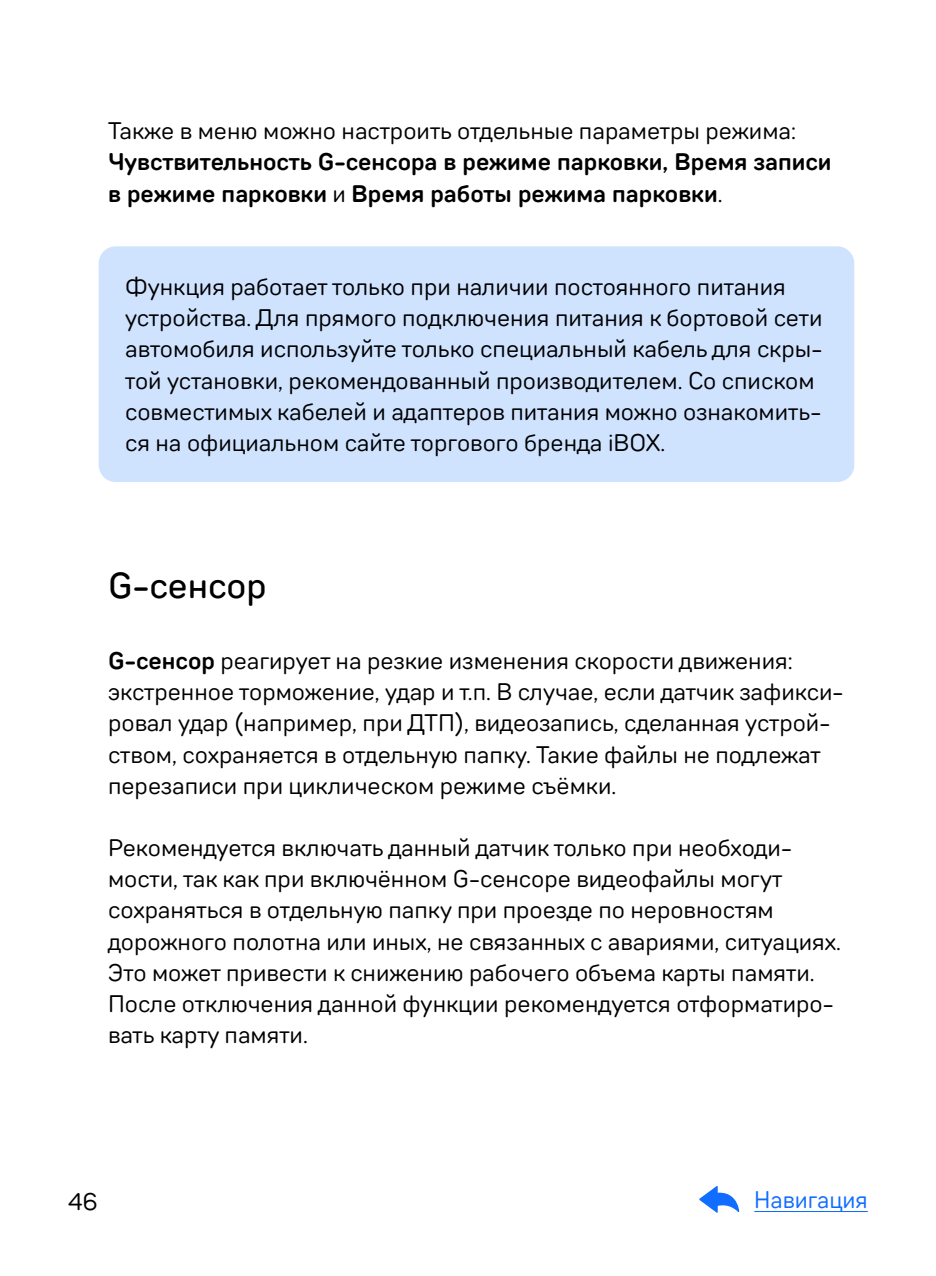
<style>
.page{position:relative;width:936px;height:1276px;background:#fff}
.page>*{position:absolute;margin:0;border:0;box-sizing:border-box;transform-origin:0 0}
.t1{font:500 36px "TT Rounds Neue";color:#000}
.t2{font:24px/31.2px "TT Rounds Neue";color:#000}
.t3{font:24px/31.2px "TT Rounds Neue Dm Bd";color:#000}
.t4{font:24px "TT Rounds Neue";color:#106dff}
.s1{font-family:"TT Rounds Neue"}
.s2{font-family:"TT Rounds Neue Dm Bd"}
</style>
<div class="page">
<div style="left:99px;top:246px;width:755px;height:236px;background:#cfe3ff;border-radius:17px"></div>
<p class="t2" style="left:108px;top:115px;width:689px">Также в меню можно настроить отдельные параметры режима:</p>
<p class="t3" style="left:108px;top:146px;width:725px">Чувствительность G-сенсора в режиме парковки, Время записи в режиме парковки <span class="s1">и</span> Время работы режима парковки<span class="s1">.</span></p>
<p class="t2" style="left:125px;top:271px;width:698px">Функция работает только при наличии постоянного питания устройства. Для прямого подключения питания к бортовой сети автомобиля используйте только специальный кабель для скры&shy;той установки, рекомендованный производителем. Со списком совместимых кабелей и адаптеров питания можно ознакомить&shy;ся на официальном сайте торгового бренда iBOX.</p>
<h1 class="t1" style="left:108px;top:561px;width:160px">G-сенсор</h1>
<p class="t2" style="left:108px;top:645px;width:737px"><span class="s2">G-сенсор</span> реагирует на резкие изменения скорости движения: экстренное торможение, удар и т.п. В случае, если датчик зафикси&shy;ровал удар (например, при ДТП), видеозапись, сделанная устрой&shy;ством, сохраняется в отдельную папку. Такие файлы не подлежат перезаписи при циклическом режиме съёмки.</p>
<p class="t2" style="left:108px;top:832px;width:734px">Рекомендуется включать данный датчик только при необходи&shy;мости, так как при включённом G-сенсоре видеофайлы могут сохраняться в отдельную папку при проезде по неровностям дорожного полотна или иных, не связанных с авариями, ситуациях.<br>Это может привести к снижению рабочего объема карты памяти.<br>После отключения данной функции рекомендуется отформатиро&shy;вать карту памяти.</p>
<p class="t2" style="left:68px;top:1185px;width:31px">46</p>
<p class="t4" style="left:754px;top:1183px;width:115px">Навигация</p>
</div>
